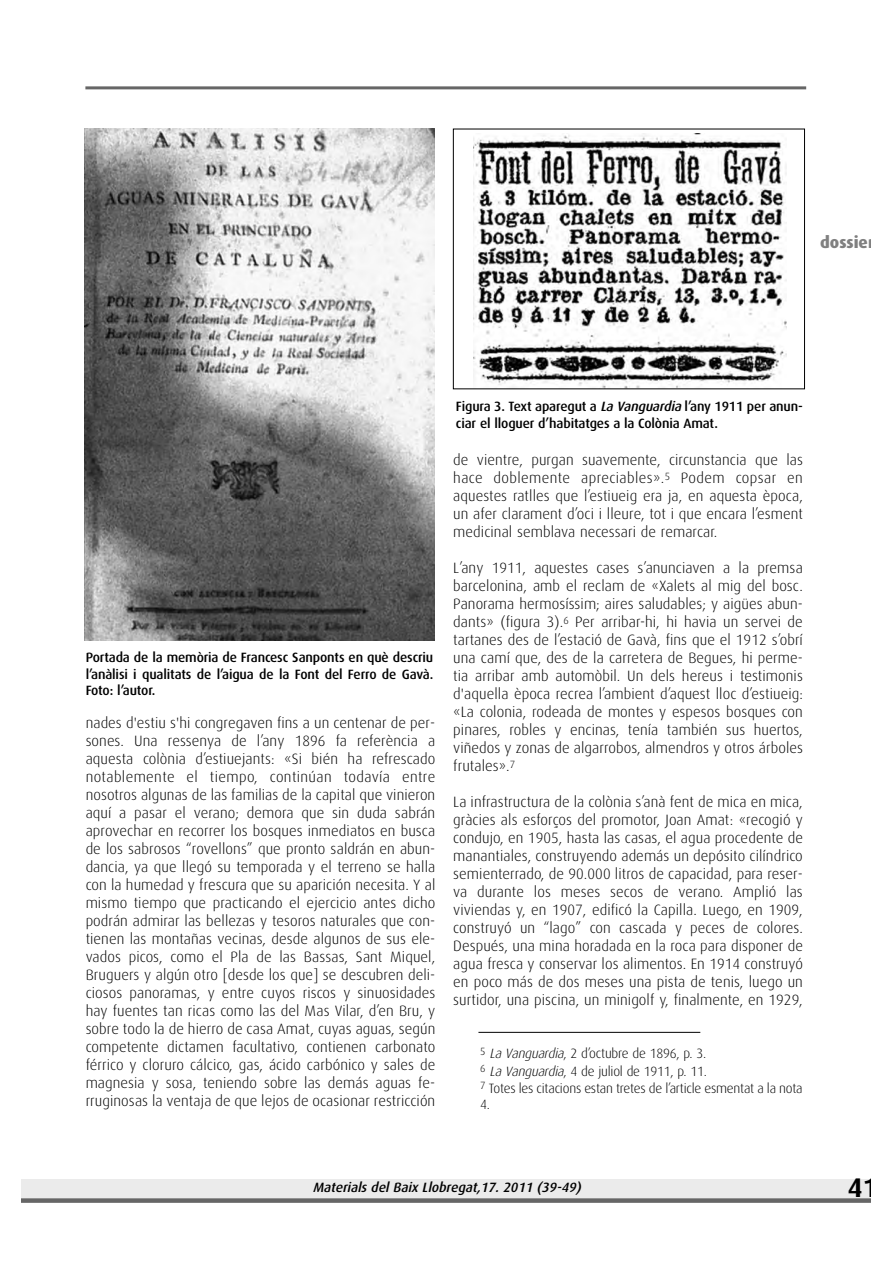
<style>
.page{position:relative;width:893px;height:1263px;background:#fff}
.page>*{position:absolute;margin:0;border:0;box-sizing:border-box;transform-origin:0 0}
.t1{font:700 27px "Dax";color:#000}
.t2{font:800 16.5px "Dax";color:#808080}
.t3{font:300 15px/18px "Dax";letter-spacing:.005em;color:#000;text-align:justify}
.t4{font:500 13.5px/16.2px "Dax";letter-spacing:-.01em;color:#000;text-align:justify}
.t5{font:300 13.5px/17px "Dax";letter-spacing:-.015em;color:#000}
.t6{font:italic 500 13.5px "Dax";color:#000}
.s1{font-style:italic}
</style>
<div class="page">
<div style="left:21px;top:1179px;width:849px;height:21px;background:#ebebeb"></div>
<div style="left:21px;top:1198px;width:849px;height:5px;background:#666"></div>
<hr style="left:85px;top:86px;width:721px;height:3px;background:#666">
<img style="left:85px;top:128px;width:349px;height:512px">
<img style="left:473px;top:133px;width:313px;height:254px">
<hr style="left:478px;top:1032px;width:222px;height:1px;background:#000">
<p class="t2" style="left:820px;top:236px;width:55px">dossier</p>
<p class="t4" style="left:86px;top:651px;width:349px">Portada de la memòria de Francesc Sanponts en què descriu l’anàlisi i qualitats de l’aigua de la Font del Ferro de Gavà.<br>Foto: l’autor.</p>
<p class="t3" style="left:86px;top:714px;width:351px">nades d'estiu s'hi congregaven fins a un centenar de per&shy;sones. Una ressenya de l’any 1896 fa referència a aquesta colònia d’estiuejants: «Si bién ha refrescado notablemente el tiempo, continúan todavía entre nosotros algunas de las familias de la capital que vinieron aquí a pasar el verano; demora que sin duda sabrán aprovechar en recorrer los bosques inmediatos en busca de los sabrosos “rovellons” que pronto saldrán en abun&shy;dancia, ya que llegó su temporada y el terreno se halla con la humedad y frescura que su aparición necesita. Y al mismo tiempo que practicando el ejercicio antes dicho podrán admirar las bellezas y tesoros naturales que con&shy;tienen las montañas vecinas, desde algunos de sus ele&shy;vados picos, como el Pla de las Bassas, Sant Miquel, Bruguers y algún otro [desde los que] se descubren deli&shy;ciosos panoramas, y entre cuyos riscos y sinuosidades hay fuentes tan ricas como las del Mas Vilar, d’en Bru, y sobre todo la de hierro de casa Amat, cuyas aguas, según competente dictamen facultativo, contienen carbonato férrico y cloruro cálcico, gas, ácido carbónico y sales de magnesia y sosa, teniendo sobre las demás aguas fe&shy;rruginosas la ventaja de que lejos de ocasionar restricción</p>
<p class="t4" style="left:456px;top:399px;width:348px">Figura 3. Text aparegut a <span class="s1">La Vanguardia</span>l’any 1911 per anun&shy;ciar el lloguer d’habitatges a la Colònia Amat.</p>
<p class="t3" style="left:453px;top:452px;width:351px">de vientre, purgan suavemente, circunstancia que las hace doblemente apreciables».<sup>5</sup> Podem copsar en aquestes ratlles que l’estiueig era ja, en aquesta època, un afer clarament d’oci i lleure, tot i que encara l’esment medicinal semblava necessari de remarcar.</p>
<p class="t3" style="left:453px;top:560px;width:351px">L’any 1911, aquestes cases s’anunciaven a la premsa barcelonina, amb el reclam de «Xalets al mig del bosc.<br>Panorama hermosíssim; aires saludables; y aigües abun&shy;dants» (figura 3).<sup>6</sup> Per arribar-hi, hi havia un servei de tartanes des de l’estació de Gavà, fins que el 1912 s’obrí una camí que, des de la carretera de Begues, hi perme&shy;tia arribar amb automòbil. Un dels hereus i testimonis d'aquella època recrea l’ambient d’aquest lloc d’estiueig: «La colonia, rodeada de montes y espesos bosques con pinares, robles y encinas, tenía también sus huertos, viñedos y zonas de algarrobos, almendros y otros árboles frutales».<sup>7</sup></p>
<p class="t3" style="left:453px;top:794px;width:351px">La infrastructura de la colònia s’anà fent de mica en mica, gràcies als esforços del promotor, Joan Amat: «recogió y condujo, en 1905, hasta las casas, el agua procedente de manantiales, construyendo además un depósito cilíndrico semienterrado, de 90.000 litros de capacidad, para reser&shy;va durante los meses secos de verano. Amplió las viviendas y, en 1907, edificó la Capilla. Luego, en 1909, construyó un “lago” con cascada y peces de colores.<br>Después, una mina horadada en la roca para disponer de agua fresca y conservar los alimentos. En 1914 construyó en poco más de dos meses una pista de tenis, luego un surtidor, una piscina, un minigolf y, finalmente, en 1929,</p>
<p class="t5" style="left:480px;top:1046px;width:324px"><sup>5</sup> <span class="s1">La Vanguardia</span>, 2 d’octubre de 1896, p. 3.<br><sup>6</sup> <span class="s1">La Vanguardia</span>, 4 de juliol de 1911, p. 11.<br><sup>7</sup> Totes les citacions estan tretes de l’article esmentat a la nota 4.</p>
<p class="t6" style="left:313px;top:1182px;width:272px">Materials del Baix Llobregat,17. 2011 (39-49)</p>
<h1 class="t1" style="left:847px;top:1176px;width:32px">41</h1>
</div>
